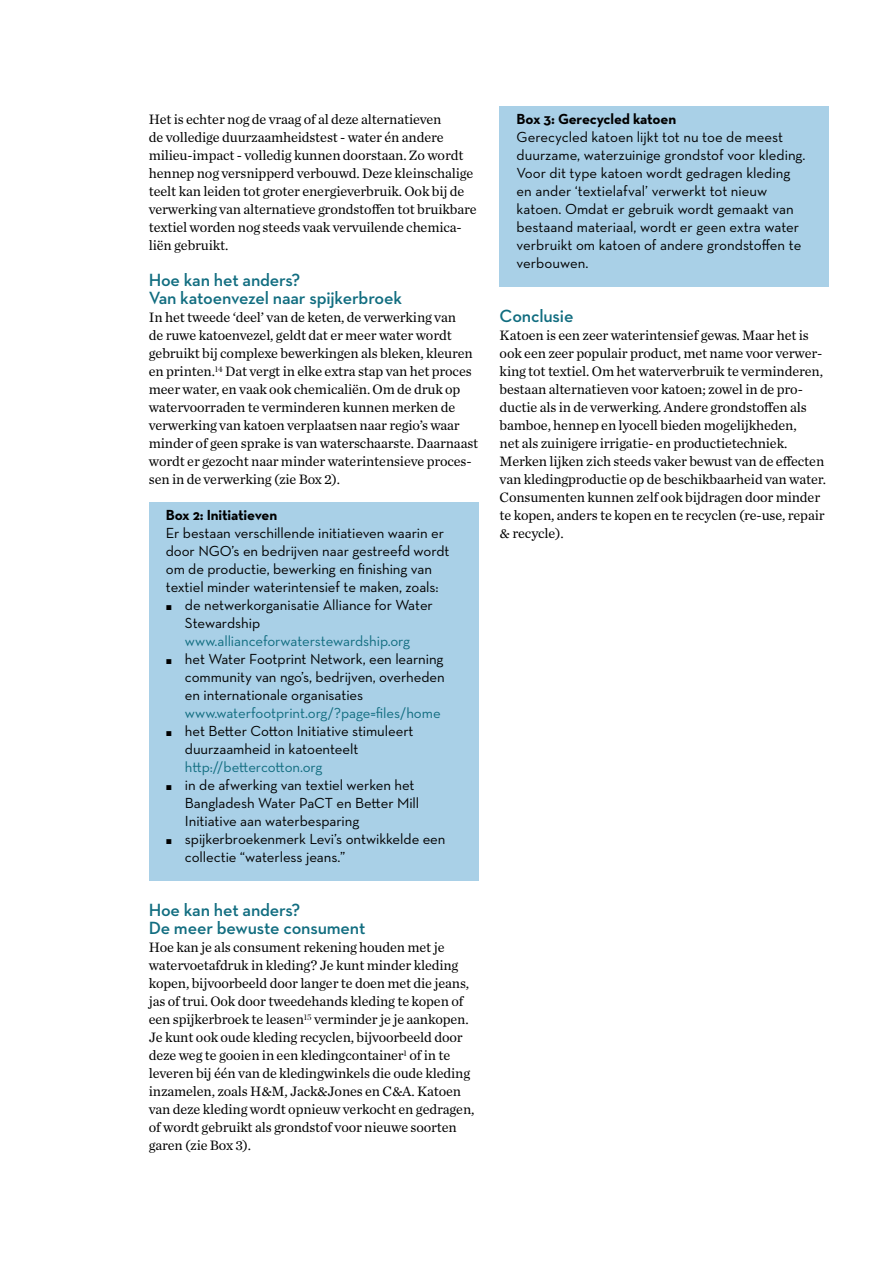
<style>
.page{position:relative;width:893px;height:1263px;background:#fff}
.page>*{position:absolute;margin:0;border:0;box-sizing:border-box;transform-origin:0 0}
.t1{font:600 18px/18px "Neutraface 2 Text";letter-spacing:-.01em;color:#116d80}
.t2{font:14.85px/18px "Neutraface Text";letter-spacing:-.005em;color:#000}
.t3{font:14.85px "Neutraface Text";letter-spacing:-.005em;color:#116d80}
.t4{font:700 14.85px "Neutraface Text";letter-spacing:-.01em;color:#000}
.t5{font:14.25px/18px "Chronicle Text G1";letter-spacing:-.01em;color:#000}
.s1{font-family:"Arial";font-size:10.5px}
</style>
<div class="page">
<div style="left:500px;top:106px;width:329px;height:180px;background:#a9d0e7"></div>
<div style="left:149px;top:502px;width:329px;height:378px;background:#a9d0e7"></div>
<p class="t5" style="left:149px;top:110px;width:329px">Het is echter nog de vraag of al deze alternatieven<br>de volledige duurzaamheidstest - water én andere milieu-impact - volledig kunnen doorstaan. Zo wordt hennep nog versnipperd verbouwd. Deze kleinschalige teelt kan leiden tot groter energieverbruik. Ook bij de verwerking van alternatieve grondstoffen tot bruikbare textiel worden nog steeds vaak vervuilende chemica&shy;liën gebruikt.</p>
<p class="t1" style="left:149px;top:271px;width:255px">Hoe kan het anders?<br>Van katoenvezel naar spijkerbroek</p>
<p class="t5" style="left:149px;top:308px;width:331px">In het tweede ‘deel’ van de keten, de verwerking van<br>de ruwe katoenvezel, geldt dat er meer water wordt gebruikt bij complexe bewerkingen als bleken, kleuren en printen.<sup>14</sup> Dat vergt in elke extra stap van het proces meer water, en vaak ook chemicaliën. Om de druk op watervoorraden te verminderen kunnen merken de verwerking van katoen verplaatsen naar regio’s waar minder of geen sprake is van waterschaarste. Daarnaast wordt er gezocht naar minder waterintensieve proces&shy;sen in de verwerking (zie Box 2).</p>
<p class="t4" style="left:166px;top:506px;width:113px">Box 2: Initiatieven</p>
<p class="t2" style="left:166px;top:524px;width:285px">Er bestaan verschillende initiatieven waarin er door NGO’s en bedrijven naar gestreefd wordt om de productie, bewerking en finishing van textiel minder waterintensief te maken, zoals:</p>
<p class="t2" style="left:185px;top:596px;width:249px;text-indent:-19px"><span class="s1">■</span> de netwerkorganisatie Alliance for Water<br>Stewardship</p>
<p class="t3" style="left:185px;top:632px;width:227px">www.allianceforwaterstewardship.org</p>
<p class="t2" style="left:185px;top:650px;width:261px;text-align:justify;text-indent:-19px"><span class="s1">■</span> het Water Footprint Network, een learning community van ngo’s, bedrijven, overheden en internationale organisaties</p>
<p class="t3" style="left:185px;top:704px;width:257px">www.waterfootprint.org/?page=files/home</p>
<p class="t2" style="left:185px;top:722px;width:230px;text-indent:-19px"><span class="s1">■</span> het Better Cotton Initiative stimuleert duurzaamheid in katoenteelt</p>
<p class="t3" style="left:185px;top:758px;width:139px">http://bettercotton.org</p>
<p class="t2" style="left:185px;top:776px;width:236px;text-indent:-19px"><span class="s1">■</span> in de afwerking van textiel werken het<br>Bangladesh Water PaCT en Better Mill<br>Initiative aan waterbesparing</p>
<p class="t2" style="left:185px;top:830px;width:262px;text-indent:-19px"><span class="s1">■</span> spijkerbroekenmerk Levi’s ontwikkelde een collectie “waterless jeans.”</p>
<p class="t1" style="left:149px;top:901px;width:218px">Hoe kan het anders?<br>De meer bewuste consument</p>
<p class="t5" style="left:149px;top:938px;width:327px">Hoe kan je als consument rekening houden met je watervoetafdruk in kleding? Je kunt minder kleding kopen, bijvoorbeeld door langer te doen met die jeans, jas of trui. Ook door tweedehands kleding te kopen of een spijkerbroek te leasen<sup>15</sup> verminder je je aankopen.<br>Je kunt ook oude kleding recyclen, bijvoorbeeld door deze weg te gooien in een kledingcontainer<sup>1</sup> of in te leveren bij één van de kledingwinkels die oude kleding inzamelen, zoals H&amp;M, Jack&amp;Jones en C&amp;A. Katoen van deze kleding wordt opnieuw verkocht en gedragen, of wordt gebruikt als grondstof voor nieuwe soorten garen (zie Box 3).</p>
<p class="t4" style="left:517px;top:110px;width:161px">Box 3: Gerecycled katoen</p>
<p class="t2" style="left:517px;top:128px;width:290px">Gerecycled katoen lijkt tot nu toe de meest duurzame, waterzuinige grondstof voor kleding.<br>Voor dit type katoen wordt gedragen kleding en ander ‘textielafval’ verwerkt tot nieuw katoen. Omdat er gebruik wordt gemaakt van bestaand materiaal, wordt er geen extra water verbruikt om katoen of andere grondstoffen te verbouwen.</p>
<p class="t1" style="left:500px;top:307px;width:75px">Conclusie</p>
<p class="t5" style="left:500px;top:326px;width:328px">Katoen is een zeer waterintensief gewas. Maar het is ook een zeer populair product, met name voor verwer&shy;king tot textiel. Om het waterverbruik te verminderen, bestaan alternatieven voor katoen; zowel in de pro&shy;ductie als in de verwerking. Andere grondstoffen als bamboe, hennep en lyocell bieden mogelijkheden,<br>net als zuinigere irrigatie- en productietechniek.<br>Merken lijken zich steeds vaker bewust van de effecten van kledingproductie op de beschikbaarheid van water.<br>Consumenten kunnen zelf ook bijdragen door minder te kopen, anders te kopen en te recyclen (re-use, repair &amp; recycle).</p>
</div>
